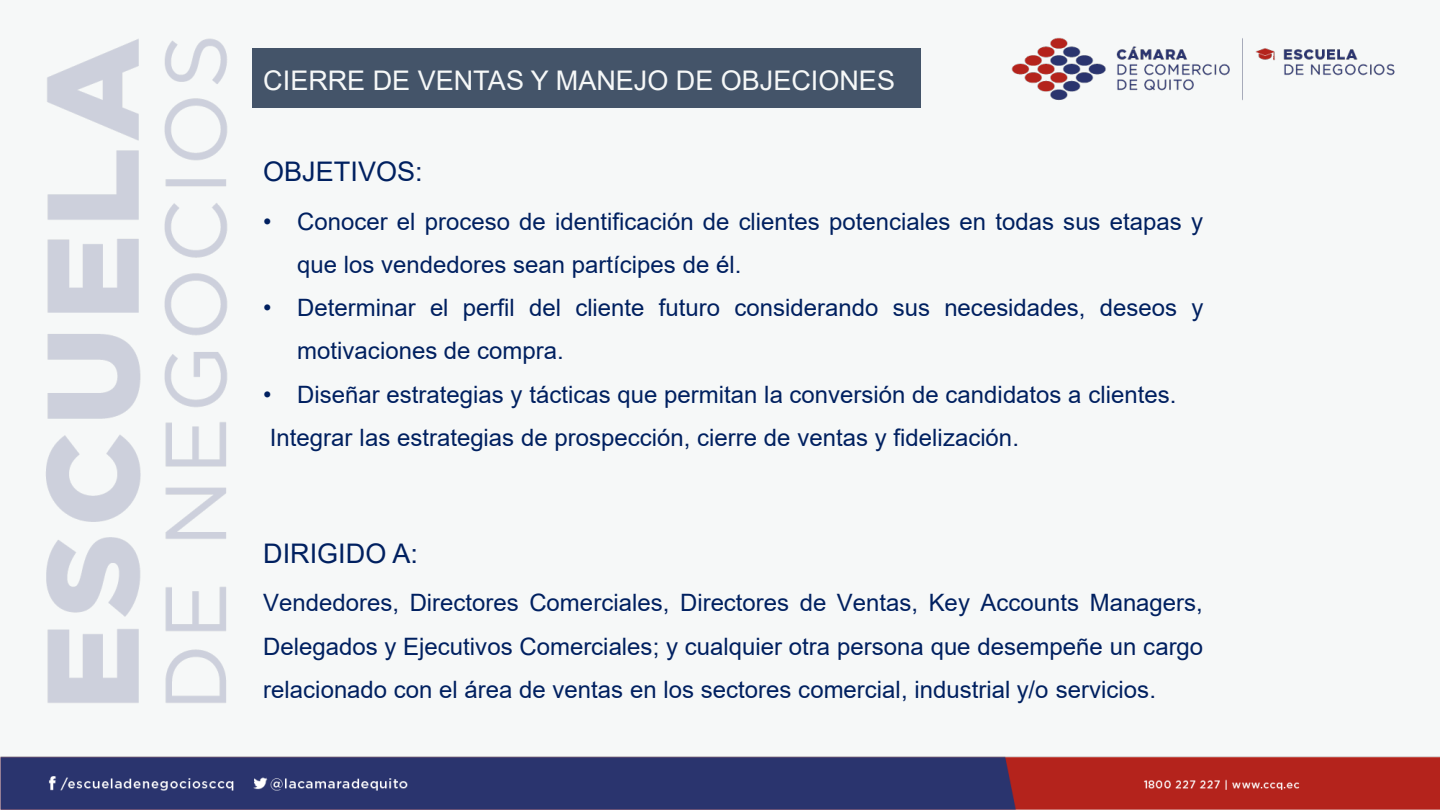
<style>
.page{position:relative;width:1440px;height:810px;background:#fff}
.page>*{position:absolute;margin:0;border:0;box-sizing:border-box;transform-origin:0 0}
.t1{font:27px "Arial";color:#f6f8f8}
.t2{font:27px "Arial";color:#002060}
.t3{font:24px/43.2px "Arial";color:#002060}
.s1{font-style:inherit}
</style>
<div class="page">
<img style="left:1px;top:37px;width:1439px;height:773px">
<div style="left:253px;top:48px;width:668px;height:60px;background:#445469"></div>
<p class="t1" style="left:263px;top:62px;width:633px">CIERRE DE VENTAS Y MANEJO DE OBJECIONES</p>
<p class="t2" style="left:263px;top:153px;width:161px">OBJETIVOS:</p>
<p class="t3" style="left:297px;top:200px;width:908px;text-indent:-34px"><span class="s1">•</span> Conocer el proceso de identificación de clientes potenciales en todas sus etapas y que los vendedores sean partícipes de él.</p>
<p class="t3" style="left:297px;top:286px;width:908px;text-indent:-34px"><span class="s1">•</span> Determinar el perfil del cliente futuro considerando sus necesidades, deseos y motivaciones de compra.</p>
<p class="t3" style="left:263px;top:372px;width:915px"><span class="s1">•</span> Diseñar estrategias y tácticas que permitan la conversión de candidatos a clientes.<br>Integrar las estrategias de prospección, cierre de ventas y fidelización.</p>
<p class="t2" style="left:263px;top:535px;width:156px">DIRIGIDO A:</p>
<p class="t3" style="left:263px;top:581px;width:941px;text-align:justify">Vendedores, Directores Comerciales, Directores de Ventas, Key Accounts Managers, Delegados y Ejecutivos Comerciales; y cualquier otra persona que desempeñe un cargo relacionado con el área de ventas en los sectores comercial, industrial y/o servicios.</p>
</div>
